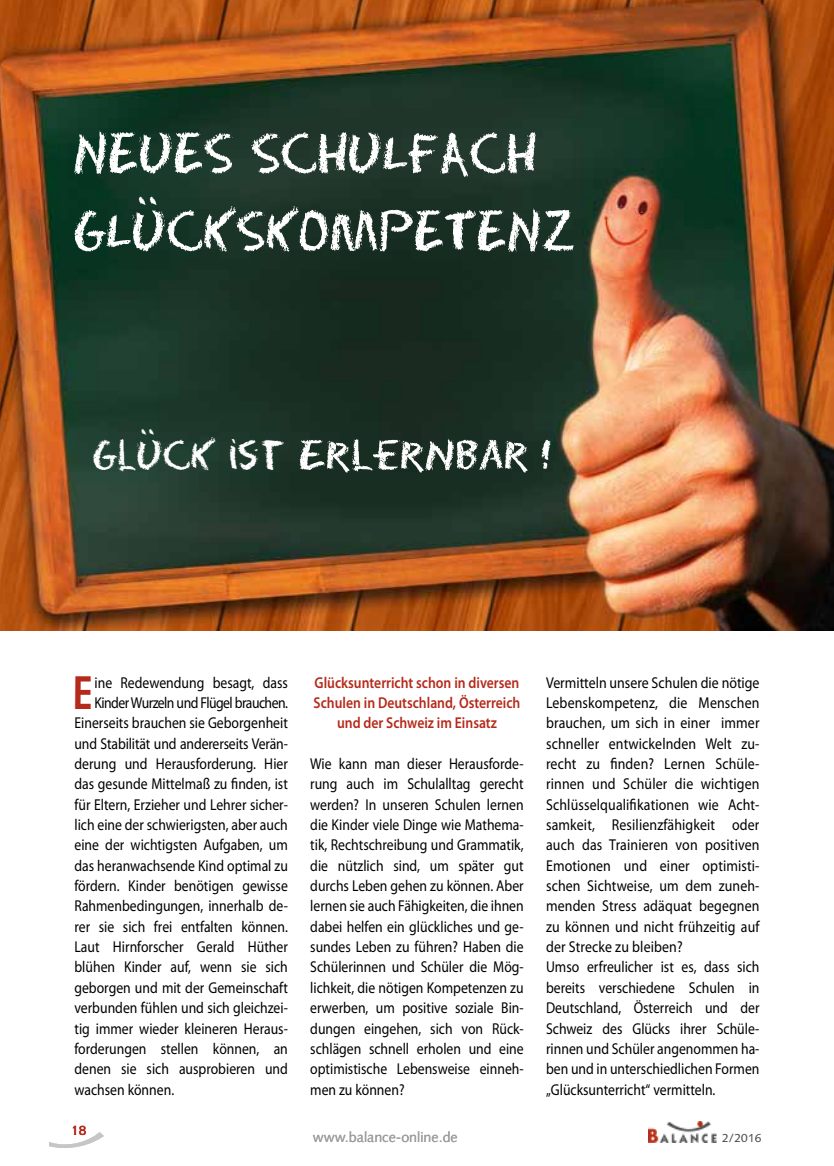
<style>
.page{position:relative;width:834px;height:1166px;background:#fff}
.page>*{position:absolute;margin:0;border:0;box-sizing:border-box;transform-origin:0 0}
.t1{font:64.75px/77.7px "Eraser Dust";color:#fff;scale:.87 1}
.t2{font:56px "Eraser Dust";color:#fff}
.t3{font:47.25px "Eraser Dust";color:#fff;scale:.9 1}
.t4{font:700 47.25px "Syntax LT Std";color:#b52a1a;scale:.87 1}
.t5{font:38.5px "Eraser Dust";color:#fff}
.t6{font:15.75px/20.3px "Myriad Pro";color:#000;text-align:justify;scale:.87 1}
.t7{font:15.75px/20.3px "Myriad Pro";color:#000;scale:.88 1}
.t8{font:600 15.75px/20.3px "Myriad Pro";color:#b52a1a;text-align:center;scale:.87 1}
.t9{font:15.75px "Myriad Pro";letter-spacing:-.04em;color:#000;scale:.87 1}
.t10{font:14.35px "Syntax LT Std";color:#9c9d9d}
.t11{font:12.6px "Copperplate Gothic Std 30 AB";color:#b52a1a}
.t12{font:11.72px "Syntax LT Std";color:#444343}
</style>
<div class="page">
<img style="left:648px;top:1122px;width:68px;height:20px">
<svg style="left:49px;top:1132px;width:55px;height:16px"></svg>
<img style="left:0;top:0;width:833px;height:630px">
<h1 class="t1" style="left:73px;top:111px;width:578px">NEUES SCHULFACH<br>GLUCKSKOMPETENZ</h1>
<h2 class="t2" style="left:137px;top:156px;width:23px">..</h2>
<h3 class="t5" style="left:140px;top:401px;width:17px">..</h3>
<h3 class="t3" style="left:92px;top:428px;width:512px">GLUCK IST ERLERNBAR !</h3>
<h3 class="t4" style="left:72px;top:665px;width:25px">E</h3>
<p class="t6" style="left:94px;top:672px;width:224px">ine Redewendung besagt, dass</p>
<p class="t9" style="left:94px;top:693px;width:224px">Kinder Wurzeln und Flügel brauchen.</p>
<p class="t6" style="left:74px;top:713px;width:247px">Einerseits brauchen sie Geborgenheit</p>
<p class="t6" style="left:74px;top:733px;width:247px">und Stabilität und andererseits Verän-</p>
<p class="t6" style="left:74px;top:753px;width:247px">derung und Herausforderung. Hier</p>
<p class="t6" style="left:74px;top:774px;width:247px">das gesunde Mittelmaß zu finden, ist</p>
<p class="t6" style="left:74px;top:794px;width:247px">für Eltern, Erzieher und Lehrer sicher-</p>
<p class="t6" style="left:74px;top:814px;width:247px">lich eine der schwierigsten, aber auch</p>
<p class="t6" style="left:74px;top:835px;width:247px">eine der wichtigsten Aufgaben, um</p>
<p class="t6" style="left:74px;top:855px;width:247px">das heranwachsende Kind optimal zu</p>
<p class="t6" style="left:74px;top:875px;width:247px">fördern. Kinder benötigen gewisse</p>
<p class="t6" style="left:74px;top:896px;width:247px">Rahmenbedingungen, innerhalb de-</p>
<p class="t6" style="left:74px;top:916px;width:247px">rer sie sich frei entfalten können.</p>
<p class="t6" style="left:74px;top:936px;width:247px">Laut Hirnforscher Gerald Hüther</p>
<p class="t6" style="left:74px;top:957px;width:247px">blühen Kinder auf, wenn sie sich</p>
<p class="t6" style="left:74px;top:977px;width:247px">geborgen und mit der Gemeinschaft</p>
<p class="t6" style="left:74px;top:997px;width:247px">verbunden fühlen und sich gleichzei-</p>
<p class="t6" style="left:74px;top:1018px;width:247px">tig immer wieder kleineren Heraus-</p>
<p class="t6" style="left:74px;top:1038px;width:247px">forderungen stellen können, an</p>
<p class="t6" style="left:74px;top:1058px;width:247px">denen sie sich ausprobieren und</p>
<p class="t6" style="left:74px;top:1079px;width:116px">wachsen können.</p>
<p class="t8" style="left:313px;top:672px;width:239px">Glücksunterricht schon in diversen<br>Schulen in Deutschland, Österreich und der Schweiz im Einsatz</p>
<p class="t6" style="left:310px;top:753px;width:247px">Wie kann man dieser Herausforde&shy;rung auch im Schulalltag gerecht werden? In unseren Schulen lernen die Kinder viele Dinge wie Mathema&shy;tik, Rechtschreibung und Grammatik, die nützlich sind, um später gut durchs Leben gehen zu können. Aber lernen sie auch Fähigkeiten, die ihnen dabei helfen ein glückliches und ge&shy;sundes Leben zu führen? Haben die Schülerinnen und Schüler die Mög&shy;lichkeit, die nötigen Kompetenzen zu erwerben, um positive soziale Bin&shy;dungen eingehen, sich von Rück&shy;schlägen schnell erholen und eine optimistische Lebensweise einneh&shy;men zu können?</p>
<p class="t7" style="left:546px;top:672px;width:244px">Vermitteln unsere Schulen die nötige Lebenskompetenz, die Menschen brauchen, um sich in einer immer schneller entwickelnden Welt zu&shy;recht zu finden? Lernen Schüle&shy;rinnen und Schüler die wichtigen Schlüsselqualifikationen wie Acht&shy;samkeit, Resilienzfähigkeit oder auch das Trainieren von positiven Emotionen und einer optimisti&shy;schen Sichtweise, um dem zuneh&shy;menden Stress adäquat begegnen zu können und nicht frühzeitig auf der Strecke zu bleiben?<br>Umso erfreulicher ist es, dass sich bereits verschiedene Schulen in Deutschland, Österreich und der Schweiz des Glücks ihrer Schüle&shy;rinnen und Schüler angenommen ha&shy;ben und in unterschiedlichen Formen „Glücksunterricht“ vermitteln.</p>
<p class="t11" style="left:71px;top:1122px;width:17px">18</p>
<p class="t10" style="left:312px;top:1128px;width:146px">www.balance-online.de</p>
<p class="t12" style="left:721px;top:1130px;width:41px">2/2016</p>
</div>
